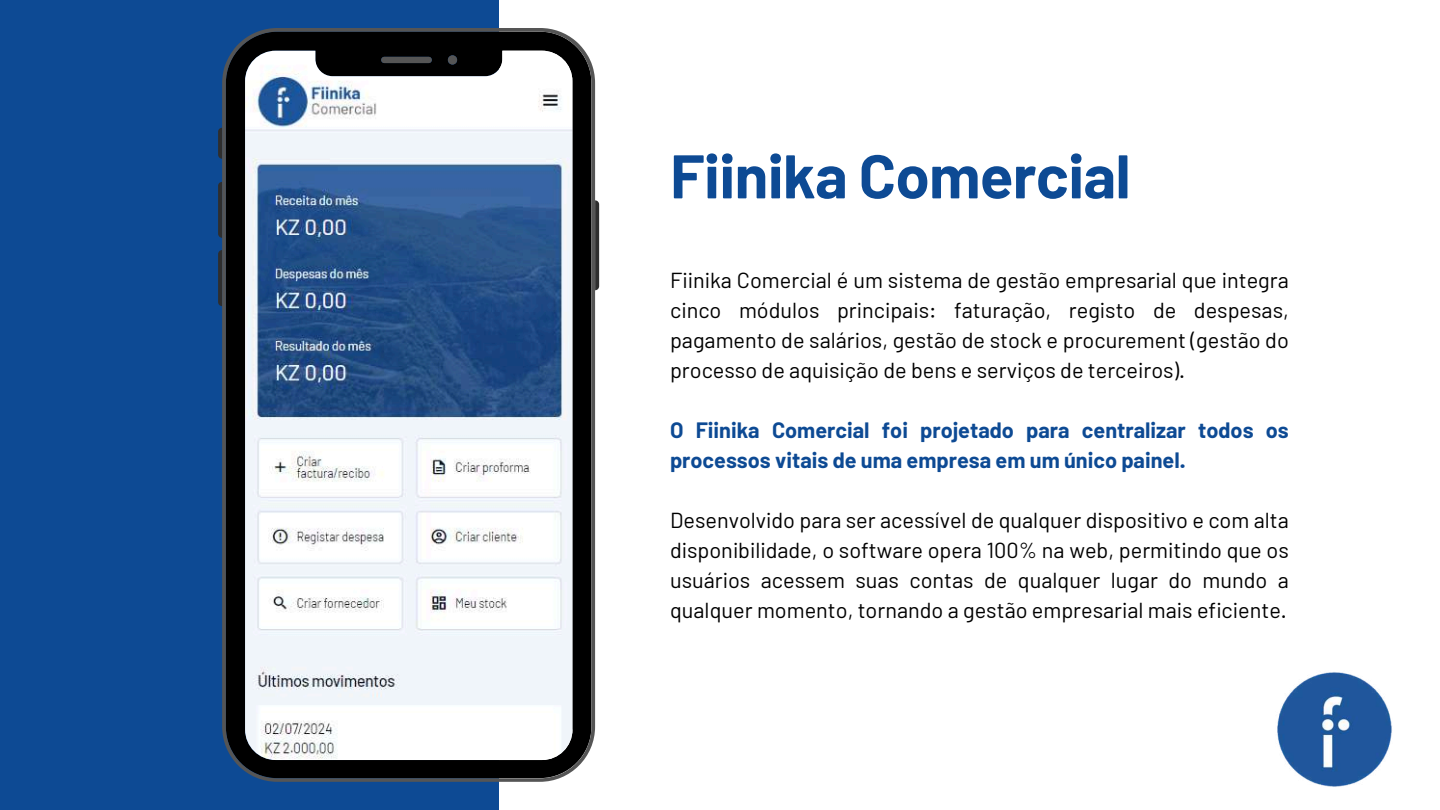
<style>
.page{position:relative;width:1440px;height:810px;background:#fff}
.page>*{position:absolute;margin:0;border:0;box-sizing:border-box;transform-origin:0 0}
.t1{font:700 61.5px "Barlow";letter-spacing:-.01em;color:#0d4a94}
.t2{font:21.7px/30px "Barlow";color:#000;text-align:justify}
.t3{font:700 21.7px/30px "Barlow";color:#0d4a94}
</style>
<div class="page">
<div style="left:0;top:0;width:499px;height:810px;background:#0d4a94"></div>
<img style="left:1277px;top:672px;width:115px;height:115px">
<svg style="left:218px;top:128px;width:4px;height:31px"></svg>
<svg style="left:218px;top:182px;width:4px;height:56px"></svg>
<svg style="left:218px;top:250px;width:4px;height:56px"></svg>
<svg style="left:595px;top:200px;width:4px;height:90px"></svg>
<svg style="left:222px;top:28px;width:373px;height:754px"></svg>
<h1 class="t1" style="left:670px;top:137px;width:462px">Fiinika Comercial</h1>
<p class="t2" style="left:670px;top:264px;width:620px">Fiinika Comercial é um sistema de gestão empresarial que integra cinco módulos principais: faturação, registo de despesas, pagamento de salários, gestão de stock e procurement (gestão do processo de aquisição de bens e serviços de terceiros).</p>
<p class="t3" style="left:670px;top:414px;width:620px">O Fiinika Comercial foi projetado para centralizar todos os processos vitais de uma empresa em um único painel.</p>
<p class="t2" style="left:670px;top:504px;width:620px">Desenvolvido para ser acessível de qualquer dispositivo e com alta disponibilidade, o software opera 100% na web, permitindo que os usuários acessem suas contas de qualquer lugar do mundo a qualquer momento, tornando a gestão empresarial mais eficiente.</p>
</div>
